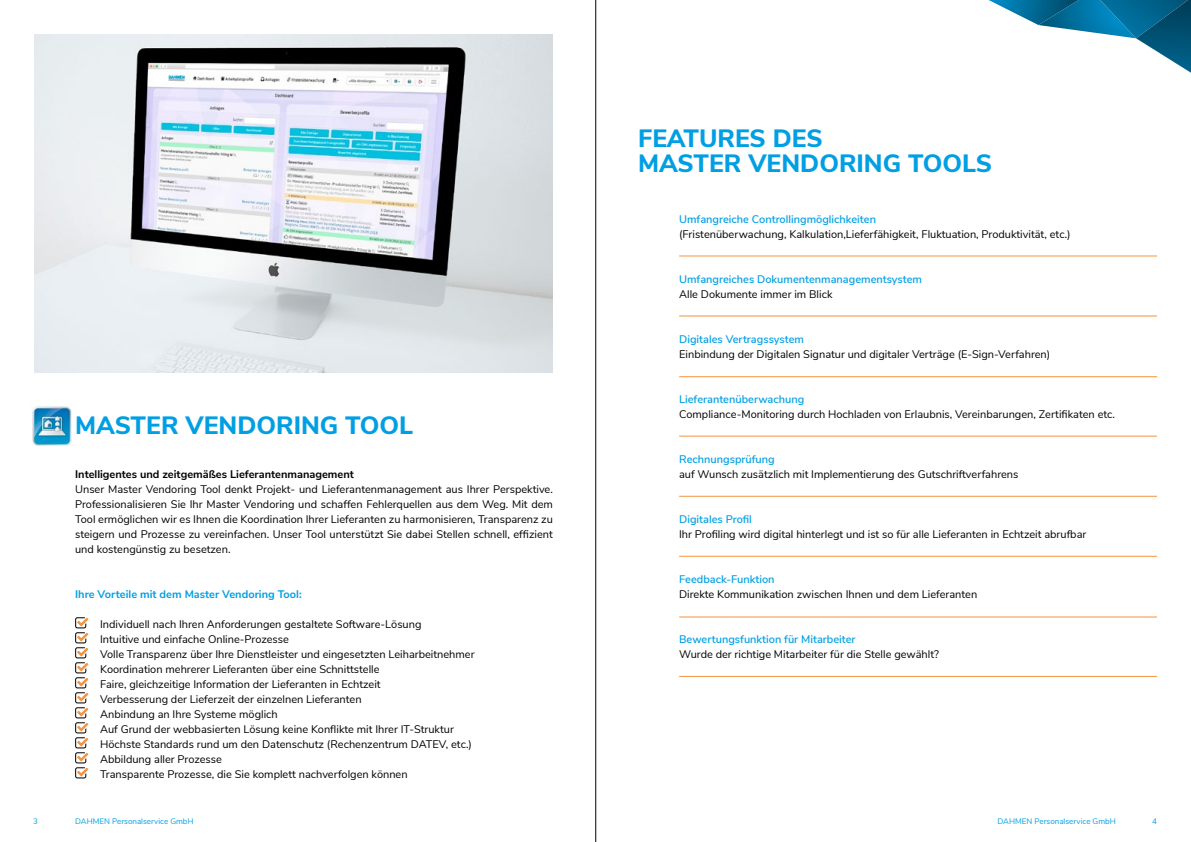
<style>
.page{position:relative;width:1191px;height:842px;background:#fff}
.page>*{position:absolute;margin:0;border:0;box-sizing:border-box;transform-origin:0 0}
.t1{font:800 25px/25px "Nunito Sans";color:#009fe3}
.t2{font:11px/15px "Nunito Sans";color:#000;text-align:justify}
.t3{font:600 11px "Nunito Sans";color:#009fe3}
.t4{font:700 11px "Nunito Sans";color:#000}
.t5{font:700 11px "Nunito Sans";color:#009fe3}
.t6{font:8px "Nunito Sans";color:#009fe3}
</style>
<div class="page">
<svg style="left:989px;top:0;width:202px;height:73px"></svg>
<hr style="left:595px;top:0;width:1px;height:842px;background:#000">
<svg style="left:75px;top:617px;width:13px;height:161px"></svg>
<img style="left:32px;top:406px;width:40px;height:40px">
<hr style="left:679px;top:255px;width:478px;height:1px;background:#f4943f">
<hr style="left:679px;top:496px;width:478px;height:1px;background:#f4943f">
<hr style="left:679px;top:315px;width:478px;height:1px;background:#f4943f">
<hr style="left:679px;top:556px;width:478px;height:1px;background:#f4943f">
<hr style="left:679px;top:376px;width:478px;height:1px;background:#f4943f">
<hr style="left:679px;top:616px;width:478px;height:1px;background:#f4943f">
<hr style="left:679px;top:436px;width:478px;height:1px;background:#f4943f">
<hr style="left:679px;top:676px;width:478px;height:1px;background:#f4943f">
<img style="left:34px;top:34px;width:519px;height:339px">
<svg style="left:153px;top:71px;width:15px;height:11px"></svg>
<h1 class="t1" style="left:75px;top:411px;width:340px">MASTER VENDORING TOOL</h1>
<p class="t4" style="left:75px;top:466px;width:280px">Intelligentes und zeitgemäßes Lieferantenmanagement</p>
<p class="t2" style="left:75px;top:481px;width:479px">Unser Master Vendoring Tool denkt Projekt- und Lieferantenmanagement aus Ihrer Perspektive.<br>Professionalisieren Sie Ihr Master Vendoring und schaffen Fehlerquellen aus dem Weg. Mit dem Tool ermöglichen wir es Ihnen die Koordination Ihrer Lieferanten zu harmonisieren, Transparenz zu steigern und Prozesse zu vereinfachen. Unser Tool unterstützt Sie dabei Stellen schnell, effizient und kostengünstig zu besetzen.</p>
<p class="t5" style="left:75px;top:586px;width:228px">Ihre Vorteile mit dem Master Vendoring Tool:</p>
<p class="t2" style="left:100px;top:616px;width:376px;text-align:left">Individuell nach Ihren Anforderungen gestaltete Software-Lösung<br>Intuitive und einfache Online-Prozesse<br>Volle Transparenz über Ihre Dienstleister und eingesetzten Leiharbeitnehmer Koordination mehrerer Lieferanten über eine Schnittstelle<br>Faire, gleichzeitige Information der Lieferanten in Echtzeit<br>Verbesserung der Lieferzeit der einzelnen Lieferanten<br>Anbindung an Ihre Systeme möglich<br>Auf Grund der webbasierten Lösung keine Konflikte mit Ihrer IT-Struktur Höchste Standards rund um den Datenschutz (Rechenzentrum DATEV, etc.)<br>Abbildung aller Prozesse<br>Transparente Prozesse, die Sie komplett nachverfolgen können</p>
<h1 class="t1" style="left:638px;top:125px;width:356px">FEATURES DES<br>MASTER VENDORING TOOLS</h1>
<p class="t3" style="left:679px;top:211px;width:198px">Umfangreiche Controllingmöglichkeiten</p>
<p class="t2" style="left:679px;top:226px;width:393px">(Fristenüberwachung, Kalkulation,Lieferfähigkeit, Fluktuation, Produktivität, etc.)</p>
<p class="t3" style="left:679px;top:271px;width:244px">Umfangreiches Dokumentenmanagementsystem</p>
<p class="t2" style="left:679px;top:286px;width:155px">Alle Dokumente immer im Blick</p>
<p class="t3" style="left:679px;top:331px;width:126px">Digitales Vertragssystem</p>
<p class="t2" style="left:679px;top:346px;width:372px">Einbindung der Digitalen Signatur und digitaler Verträge (E-Sign-Verfahren)</p>
<p class="t3" style="left:679px;top:392px;width:127px">Lieferantenüberwachung</p>
<p class="t2" style="left:679px;top:406px;width:437px">Compliance-Monitoring durch Hochladen von Erlaubnis, Vereinbarungen, Zertifikaten etc.</p>
<p class="t3" style="left:679px;top:452px;width:97px">Rechnungsprüfung</p>
<p class="t2" style="left:679px;top:466px;width:341px">auf Wunsch zusätzlich mit Implementierung des Gutschriftverfahrens</p>
<p class="t3" style="left:679px;top:512px;width:74px">Digitales Profil</p>
<p class="t2" style="left:679px;top:526px;width:409px">Ihr Profiling wird digital hinterlegt und ist so für alle Lieferanten in Echtzeit abrufbar</p>
<p class="t3" style="left:679px;top:572px;width:97px">Feedback-Funktion</p>
<p class="t2" style="left:679px;top:586px;width:300px">Direkte Kommunikation zwischen Ihnen und dem Lieferanten</p>
<p class="t3" style="left:679px;top:632px;width:178px">Bewertungsfunktion für Mitarbeiter</p>
<p class="t2" style="left:679px;top:646px;width:261px">Wurde der richtige Mitarbeiter für die Stelle gewählt?</p>
<p class="t6" style="left:33px;top:815px;width:6px">3</p>
<p class="t6" style="left:75px;top:815px;width:120px">DAHMEN Personalservice GmbH</p>
<p class="t6" style="left:997px;top:815px;width:120px">DAHMEN Personalservice GmbH</p>
<p class="t6" style="left:1152px;top:815px;width:6px">4</p>
</div>
